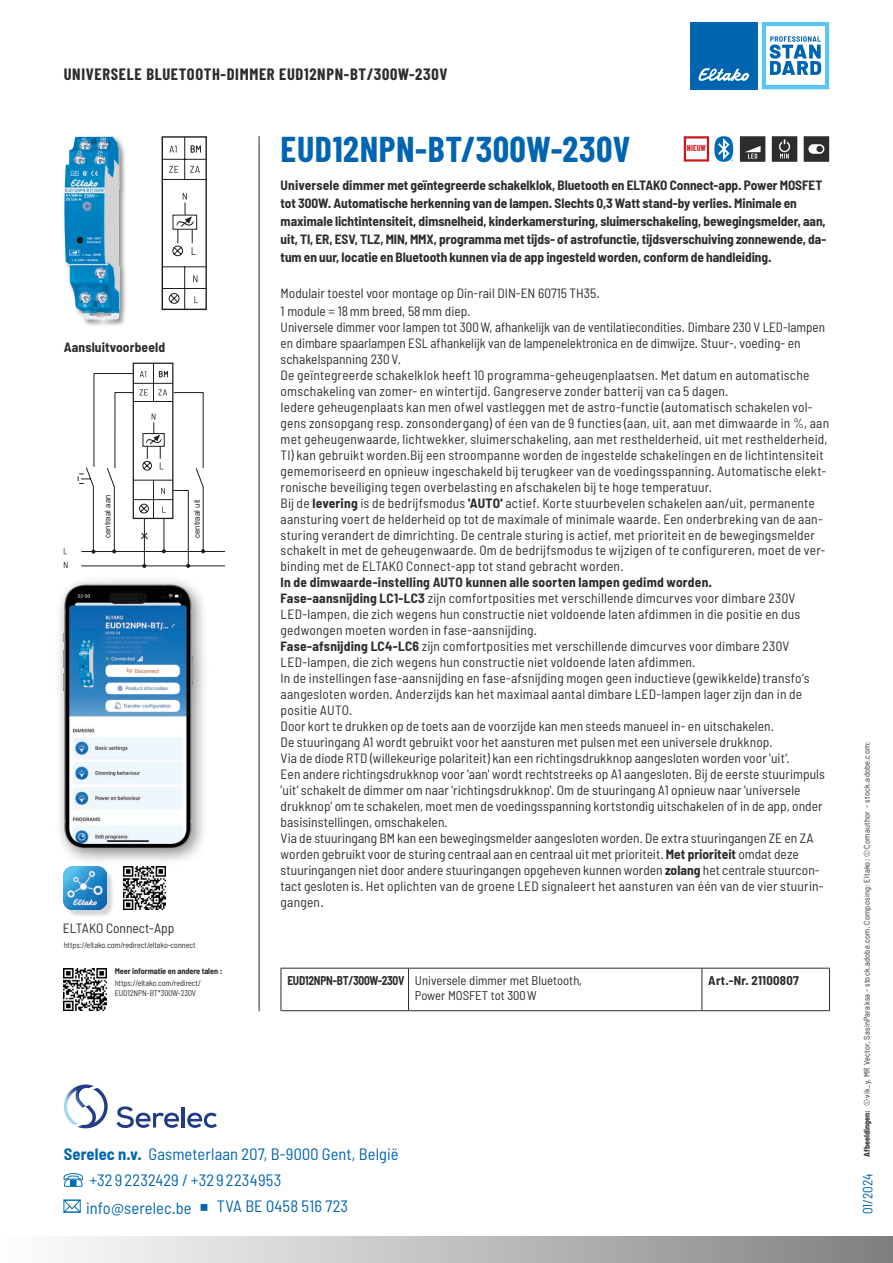
<style>
.page{position:relative;width:893px;height:1263px;background:#fff}
.page>*{position:absolute;margin:0;border:0;box-sizing:border-box;transform-origin:0 0}
.t1{font:700 36px "Barlow Condensed";letter-spacing:.02em;color:#0065b0}
.t2{font:semi-condensed 16.5px/26.1px "Barlow";letter-spacing:.01em;color:#0065b0}
.t3{font:700 16.5px "Barlow Condensed";letter-spacing:.04em;color:#2e2d2c}
.t4{font:semi-condensed 13.5px/15.9px "Barlow";letter-spacing:.015em;color:#2e2d2c}
.t5{font:700 semi-condensed 13.5px/18px "Barlow";letter-spacing:-.005em;color:#2e2d2c}
.t6{font:semi-condensed 12.75px/15px "Barlow";color:#2e2d2c}
.t7{font:700 semi-condensed 12.75px "Barlow";letter-spacing:.02em;color:#2e2d2c}
.t8{font:700 8.7px "Barlow Condensed";letter-spacing:.02em;color:#cd171a;scale:.9 1}
.t9{font:semi-condensed 8.25px "Barlow";letter-spacing:.03em;color:#2e2d2c}
.t10{font:semi-condensed 8.25px/9.8px "Barlow";letter-spacing:-.01em;color:#2e2d2c}
.t11{font:700 semi-condensed 8.25px "Barlow";letter-spacing:-.01em;color:#2e2d2c}
.t12{font:7.95px "Arial";color:#2e2d2c}
.s1{font-weight:700}
.s2{font-size:13.5px;color:#0065b0}
</style>
<div class="page">
<div style="left:690px;top:22px;width:68px;height:67px;background:#0065b0"></div>
<svg style="left:698px;top:68px;width:51px;height:13px"></svg>
<svg style="left:762px;top:22px;width:67px;height:67px"></svg>
<div style="left:0;top:1236px;width:893px;height:27px;background:linear-gradient(to right,#fff,#818180)"></div>
<svg style="left:64px;top:1173px;width:19px;height:13px"></svg>
<svg style="left:64px;top:1200px;width:17px;height:12px"></svg>
<svg style="left:63px;top:1084px;width:45px;height:44px"></svg>
<svg style="left:116px;top:1106px;width:64px;height:22px"></svg>
<hr style="left:182px;top:1107px;width:3px;height:20px;background:#1f3c85">
<svg style="left:187px;top:1113px;width:30px;height:15px"></svg>
<hr style="left:259px;top:136px;width:1px;height:875px;background:#2e2d2c">
<hr style="left:281px;top:968px;width:127px;height:1px;background:#2e2d2c">
<hr style="left:281px;top:968px;width:1px;height:42px;background:#2e2d2c">
<hr style="left:281px;top:1010px;width:127px;height:1px;background:#2e2d2c">
<hr style="left:408px;top:1010px;width:294px;height:1px;background:#2e2d2c">
<hr style="left:702px;top:1010px;width:128px;height:1px;background:#2e2d2c">
<hr style="left:408px;top:968px;width:294px;height:1px;background:#2e2d2c">
<hr style="left:408px;top:968px;width:1px;height:42px;background:#2e2d2c">
<hr style="left:702px;top:968px;width:128px;height:1px;background:#2e2d2c">
<hr style="left:702px;top:968px;width:1px;height:42px;background:#2e2d2c">
<hr style="left:829px;top:968px;width:1px;height:42px;background:#2e2d2c">
<svg style="left:740px;top:136px;width:25px;height:26px"></svg>
<div style="left:746px;top:139px;width:14px;height:6px;background:#2e2d2c"></div>
<svg style="left:804px;top:136px;width:25px;height:26px"></svg>
<div style="left:816px;top:146px;width:7px;height:6px;background:#2e2d2c;border-radius:50%"></div>
<svg style="left:772px;top:136px;width:25px;height:26px"></svg>
<div style="left:62px;top:134px;width:65px;height:192px;background:#1d1d1b;opacity:.5"></div>
<img style="left:64px;top:137px;width:56px;height:182px">
<div style="left:162px;top:136px;width:45px;height:174px;border:1px solid #1d1d1b"></div>
<svg style="left:193px;top:275px;width:4px;height:7px"></svg>
<svg style="left:194px;top:296px;width:4px;height:7px"></svg>
<svg style="left:169px;top:146px;width:8px;height:6px"></svg>
<svg style="left:172px;top:193px;width:25px;height:63px"></svg>
<svg style="left:168px;top:293px;width:11px;height:10px"></svg>
<hr style="left:162px;top:179px;width:44px;height:1px;background:#1d1d1b">
<hr style="left:184px;top:137px;width:1px;height:42px;background:#1d1d1b">
<hr style="left:162px;top:159px;width:44px;height:1px;background:#1d1d1b">
<hr style="left:162px;top:266px;width:44px;height:1px;background:#1d1d1b">
<hr style="left:184px;top:267px;width:1px;height:42px;background:#1d1d1b">
<hr style="left:162px;top:288px;width:44px;height:1px;background:#1d1d1b">
<svg style="left:191px;top:146px;width:10px;height:6px"></svg>
<svg style="left:190px;top:166px;width:10px;height:7px"></svg>
<svg style="left:169px;top:166px;width:9px;height:7px"></svg>
<img style="left:64px;top:968px;width:42px;height:43px">
<img style="left:123px;top:867px;width:43px;height:42px">
<div style="left:65px;top:868px;width:50px;height:50px;background:#1d1d1b;opacity:.2"></div>
<img style="left:64px;top:867px;width:42px;height:42px">
<svg style="left:684px;top:136px;width:49px;height:26px"></svg>
<svg style="left:64px;top:562px;width:3px;height:6px"></svg>
<div style="left:133px;top:363px;width:40px;height:156px;background:#fff;border:1px solid #1d1d1b"></div>
<hr style="left:153px;top:363px;width:1px;height:38px;background:#1d1d1b">
<svg style="left:78px;top:371px;width:146px;height:197px"></svg>
<div style="left:194px;top:491px;width:8px;height:47px;background:#fff"></div>
<div style="left:105px;top:494px;width:7px;height:44px;background:#fff"></div>
<div style="left:53px;top:575px;width:156px;height:290px;background:#1d1d1b;opacity:.5"></div>
<img style="left:63px;top:583px;width:130px;height:266px">
<p class="t3" style="left:64px;top:64px;width:385px">UNIVERSELE BLUETOOTH-DIMMER EUD12NPN-BT/300W-230V</p>
<p class="t5" style="left:64px;top:338px;width:103px">Aansluitvoorbeeld</p>
<p class="t12" style="left:103px;top:538px;width:45px;rotate:-90deg">centraal aan</p>
<p class="t12" style="left:192px;top:538px;width:40px;rotate:-90deg">centraal uit</p>
<p class="t4" style="left:63px;top:920px;width:113px">ELTAKO Connect-App</p>
<p class="t10" style="left:64px;top:940px;width:133px">https://eltako.com/redirect/eltako-connect</p>
<p class="t11" style="left:115px;top:966px;width:109px">Meer informatie en andere talen :</p>
<p class="t10" style="left:115px;top:978px;width:87px">https://eltako.com/redirect/<br>EUD12NPN-BT*300W-230V</p>
<h1 class="t1" style="left:281px;top:126px;width:351px">EUD12NPN-BT/300W-230V</h1>
<p class="t5" style="left:281px;top:176px;width:547px">Universele dimmer met geïntegreerde schakelklok, Bluetooth en ELTAKO Connect-app. Power MOSFET tot 300W. Automatische herkenning van de lampen. Slechts 0,3 Watt stand-by verlies. Minimale en maximale lichtintensiteit, dimsnelheid, kinderkamersturing, sluimerschakeling, bewegingsmelder, aan, uit, TI, ER, ESV, TLZ, MIN, MMX, programma met tijds- of astrofunctie, tijdsverschuiving zonnewende, da&shy;tum en uur, locatie en Bluetooth kunnen via de app ingesteld worden, conform de handleiding.</p>
<p class="t4" style="left:281px;top:284px;width:320px;line-height:18px">Modulair toestel voor montage op Din-rail DIN-EN 60715 TH35.<br>1 module = 18mm breed, 58mm diep.</p>
<p class="t4" style="left:281px;top:319px;width:550px">Universele dimmer voor lampen tot 300W, afhankelijk van de ventilatiecondities. Dimbare 230 V LED-lampen en dimbare spaarlampen ESL afhankelijk van de lampenelektronica en de dimwijze. Stuur-, voeding- en schakelspanning 230V.<br>De geïntegreerde schakelklok heeft 10 programma-geheugenplaatsen. Met datum en automatische omschakeling van zomer- en wintertijd. Gangreserve zonder batterij van ca 5 dagen.<br>Iedere geheugenplaats kan men ofwel vastleggen met de astro-functie (automatisch schakelen vol&shy;gens zonsopgang resp. zonsondergang) of éen van de 9 functies (aan, uit, aan met dimwaarde in %, aan met geheugenwaarde, lichtwekker, sluimerschakeling, aan met resthelderheid, uit met resthelderheid, TI) kan gebruikt worden.Bij een stroompanne worden de ingestelde schakelingen en de lichtintensiteit gememoriseerd en opnieuw ingeschakeld bij terugkeer van de voedingsspanning. Automatische elekt&shy;ronische beveiliging tegen overbelasting en afschakelen bij te hoge temperatuur.<br>Bij de <span class="s1">levering</span> is de bedrijfsmodus <span class="s1">'AUTO'</span> actief. Korte stuurbevelen schakelen aan/uit, permanente aansturing voert de helderheid op tot de maximale of minimale waarde. Een onderbreking van de aan&shy;sturing verandert de dimrichting. De centrale sturing is actief, met prioriteit en de bewegingsmelder schakelt in met de geheugenwaarde. Om de bedrijfsmodus te wijzigen of te configureren, moet de ver&shy;binding met de ELTAKO Connect-app tot stand gebracht worden.</p>
<p class="t4" style="left:281px;top:574px;width:546px"><span class="s1">In de dimwaarde-instelling AUTO kunnen alle soorten lampen gedimd worden.<br>Fase-aansnijding LC1-LC3</span> zijn comfortposities met verschillende dimcurves voor dimbare 230V LED-lampen, die zich wegens hun constructie niet voldoende laten afdimmen in die positie en dus gedwongen moeten worden in fase-aansnijding.<br><span class="s1">Fase-afsnijding LC4-LC6</span> zijn comfortposities met verschillende dimcurves voor dimbare 230V LED-lampen, die zich wegens hun constructie niet voldoende laten afdimmen.<br>In de instellingen fase-aansnijding en fase-afsnijding mogen geen inductieve (gewikkelde) transfo‘s aangesloten worden. Anderzijds kan het maximaal aantal dimbare LED-lampen lager zijn dan in de positie AUTO.<br>Door kort te drukken op de toets aan de voorzijde kan men steeds manueel in- en uitschakelen.<br>De stuuringang A1 wordt gebruikt voor het aansturen met pulsen met een universele drukknop.<br>Via de diode RTD (willekeurige polariteit) kan een richtingsdrukknop aangesloten worden voor 'uit'.<br>Een andere richtingsdrukknop voor 'aan' wordt rechtstreeks op A1 aangesloten. Bij de eerste stuurimpuls 'uit' schakelt de dimmer om naar 'richtingsdrukknop'. Om de stuuringang A1 opnieuw naar 'universele drukknop' om te schakelen, moet men de voedingsspanning kortstondig uitschakelen of in de app, onder basisinstellingen, omschakelen.<br>Via de stuuringang BM kan een bewegingsmelder aangesloten worden. De extra stuuringangen ZE en ZA worden gebruikt voor de sturing centraal aan en centraal uit met prioriteit. <span class="s1">Met prioriteit</span> omdat deze stuuringangen niet door andere stuuringangen opgeheven kunnen worden <span class="s1">zolang</span> het centrale stuurcon&shy;tact gesloten is. Het oplichten van de groene LED signaleert het aansturen van één van de vier stuurin&shy;gangen.</p>
<p class="t8" style="left:687px;top:143px;width:23px">NIEUW</p>
<p class="t6" style="left:415px;top:973px;width:169px;text-indent:-128px"><span class="s1">EUD12NPN-BT/300W-230V</span> Universele dimmer met Bluetooth,<br>Power MOSFET tot 300W</p>
<p class="t7" style="left:708px;top:973px;width:92px">Art.-Nr. 21100807</p>
<p class="t2" style="left:90px;top:1140px;width:310px;text-indent:-26px"><span class="s1">Serelec n.v.</span> Gasmeterlaan 207, B-9000 Gent, België +32 9 2232429 / +32 9 2234953</p>
<p class="t2" style="left:86px;top:1194px;width:107px">info@serelec.be</p>
<p class="t2" style="left:217px;top:1192px;width:133px">TVA BE 0458 516 723</p>
<p class="t9" style="left:862px;top:1214px;width:474px;rotate:-90deg"><span class="s2">01/2024</span> <span class="s1">Afbeeldingen:</span> © vik_y, MR Vector, SasinParaksa - stock.adobe.com, Composing: Eltako; © Comauthor - stock.adobe.com;</p>
</div>
